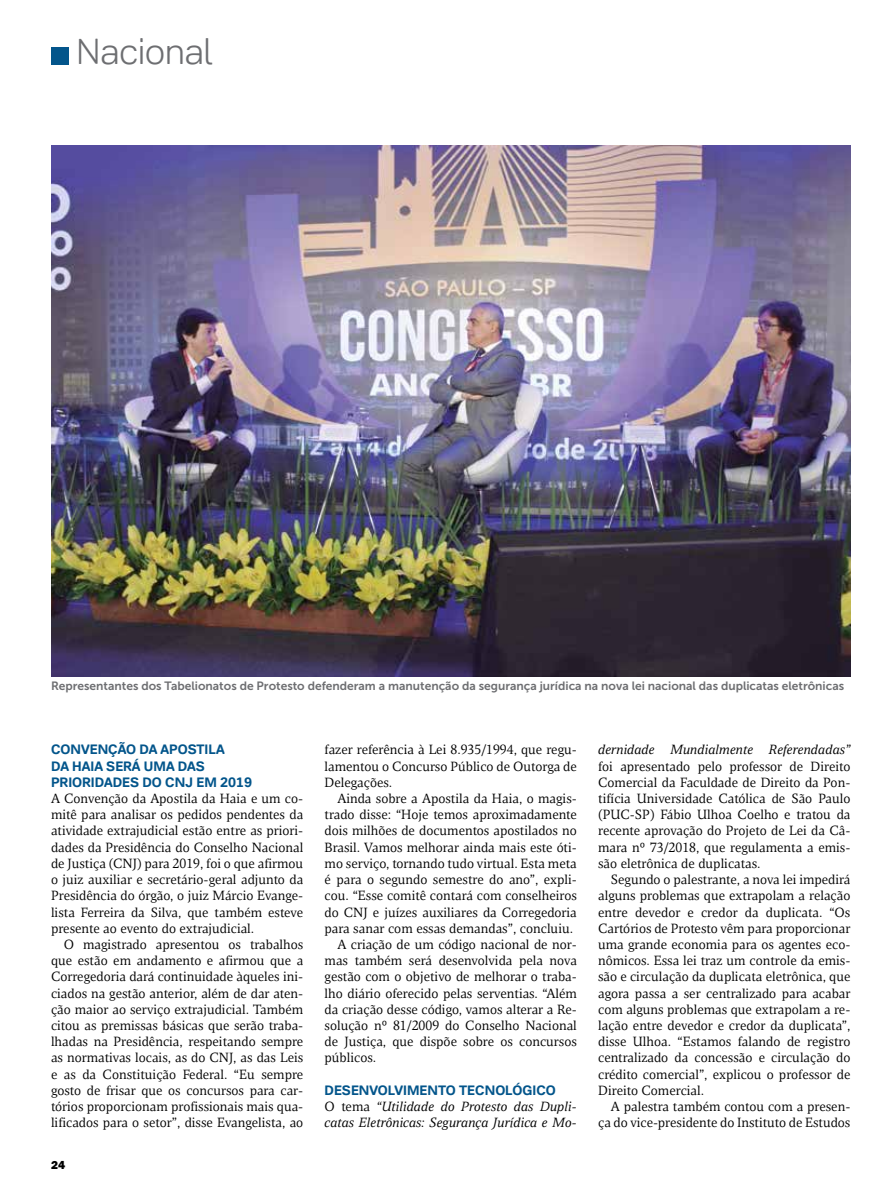
<style>
.page{position:relative;width:893px;height:1191px;background:#fff}
.page>*{position:absolute;margin:0;border:0;box-sizing:border-box;transform-origin:0 0}
.t1{font:300 36px "NII Sans";color:#6d6e71}
.t2{font:13.5px/16.2px "NII Serif";color:#000;text-align:justify}
.t3{font:italic 13.5px/16.2px "NII Serif";color:#000}
.t4{font:700 13.5px/16.2px "NII Sans";color:#03558b}
.t5{font:12px "Museo Sans 700";color:#6d6e71}
.t6{font:800 12px "Franklin Gothic";color:#000}
.s1{font-style:normal}
</style>
<div class="page">
<div style="left:51px;top:47px;width:17px;height:17px;background:#03558b"></div>
<img style="left:51px;top:145px;width:799px;height:531px">
<h1 class="t1" style="left:77px;top:29px;width:138px">Nacional</h1>
<p class="t5" style="left:51px;top:679px;width:795px">Representantes dos Tabelionatos de Protesto defenderam a manutenção da segurança jurídica na nova lei nacional das duplicatas eletrônicas</p>
<p class="t4" style="left:51px;top:741px;width:175px">CONVENÇÃO DA APOSTILA<br>DA HAIA SERÁ UMA DAS<br>PRIORIDADES DO CNJ</p>
<p class="t4" style="left:197px;top:773px;width:57px">EM 2019</p>
<p class="t2" style="left:51px;top:790px;width:254px">A Convenção da Apostila da Haia e um co&shy;mitê para analisar os pedidos pendentes da atividade extrajudicial estão entre as priori&shy;dades da Presidência do Conselho Nacional de Justiça (CNJ) para 2019, foi o que afirmou o juiz auxiliar e secretário-geral adjunto da Presidência do órgão, o juiz Márcio Evange&shy;lista Ferreira da Silva, que também esteve presente ao evento do extrajudicial.</p>
<p class="t2" style="left:51px;top:936px;width:254px;text-indent:13px">O magistrado apresentou os trabalhos que estão em andamento e afirmou que a Corregedoria dará continuidade àqueles ini&shy;ciados na gestão anterior, além de dar aten&shy;ção maior ao serviço extrajudicial. Também citou as premissas básicas que serão traba&shy;lhadas na Presidência, respeitando sempre as normativas locais, as do CNJ, as das Leis e as da Constituição Federal. “Eu sempre gosto de frisar que os concursos para car&shy;tórios proporcionam profissionais mais qua&shy;lificados para o setor”, disse Evangelista, ao</p>
<p class="t6" style="left:51px;top:1157px;width:16px">24</p>
<p class="t2" style="left:325px;top:741px;width:254px">fazer referência à Lei 8.935/1994, que regu&shy;lamentou o Concurso Público de Outorga de Delegações.</p>
<p class="t2" style="left:337px;top:790px;width:241px">Ainda sobre a Apostila da Haia, o magis-</p>
<p class="t2" style="left:325px;top:806px;width:254px">trado disse: “Hoje temos aproximadamente</p>
<p class="t2" style="left:325px;top:822px;width:254px">dois milhões de documentos apostilados no</p>
<p class="t2" style="left:325px;top:839px;width:254px">Brasil. Vamos melhorar ainda mais este óti-</p>
<p class="t2" style="left:325px;top:855px;width:254px">mo serviço, tornando tudo virtual. Esta meta</p>
<p class="t2" style="left:325px;top:871px;width:254px">é para o segundo semestre do ano”, expli-</p>
<p class="t2" style="left:325px;top:887px;width:254px">cou. “Esse comitê contará com conselheiros</p>
<p class="t2" style="left:325px;top:903px;width:254px">do CNJ e juízes auxiliares da Corregedoria</p>
<p class="t2" style="left:325px;top:920px;width:250px">para sanar com essas demandas”, concluiu.</p>
<p class="t2" style="left:337px;top:936px;width:241px">A criação de um código nacional de nor-</p>
<p class="t2" style="left:325px;top:952px;width:254px">mas também será desenvolvida pela nova</p>
<p class="t2" style="left:325px;top:968px;width:254px">gestão com o objetivo de melhorar o traba-</p>
<p class="t2" style="left:325px;top:984px;width:254px">lho diário oferecido pelas serventias. “Além</p>
<p class="t2" style="left:325px;top:1001px;width:254px">da criação desse código, vamos alterar a Re-</p>
<p class="t2" style="left:325px;top:1017px;width:254px">solução nº 81/2009 do Conselho Nacional</p>
<p class="t2" style="left:325px;top:1033px;width:254px">de Justiça, que dispõe sobre os concursos</p>
<p class="t2" style="left:325px;top:1049px;width:53px">públicos.</p>
<p class="t4" style="left:325px;top:1081px;width:233px">DESENVOLVIMENTO TECNOLÓGICO</p>
<p class="t3" style="left:325px;top:1098px;width:254px"><span class="s1">O tema</span> “Utilidade do Protesto das Dupli&shy;catas Eletrônicas: Segurança Jurídica e Mo-</p>
<p class="t3" style="left:598px;top:741px;width:254px">dernidade Mundialmente Referendadas”</p>
<p class="t2" style="left:598px;top:758px;width:254px">foi apresentado pelo professor de Direito Comercial da Faculdade de Direito da Pon&shy;tifícia Universidade Católica de São Paulo (PUC-SP) Fábio Ulhoa Coelho e tratou da recente aprovação do Projeto de Lei da Câ&shy;mara nº 73/2018, que regulamenta a emis&shy;são eletrônica de duplicatas.</p>
<p class="t2" style="left:598px;top:871px;width:254px;text-indent:13px">Segundo o palestrante, a nova lei impedirá alguns problemas que extrapolam a relação entre devedor e credor da duplicata. “Os Cartórios de Protesto vêm para proporcionar uma grande economia para os agentes eco&shy;nômicos. Essa lei traz um controle da emis&shy;são e circulação da duplicata eletrônica, que agora passa a ser centralizado para acabar com alguns problemas que extrapolam a re&shy;lação entre devedor e credor da duplicata”, disse Ulhoa. “Estamos falando de registro centralizado da concessão e circulação do crédito comercial”, explicou o professor de Direito Comercial.</p>
<p class="t2" style="left:598px;top:1098px;width:254px;text-align:right">A palestra também contou com a presen&shy;ça do vice-presidente do Instituto de Estudos</p>
</div>
